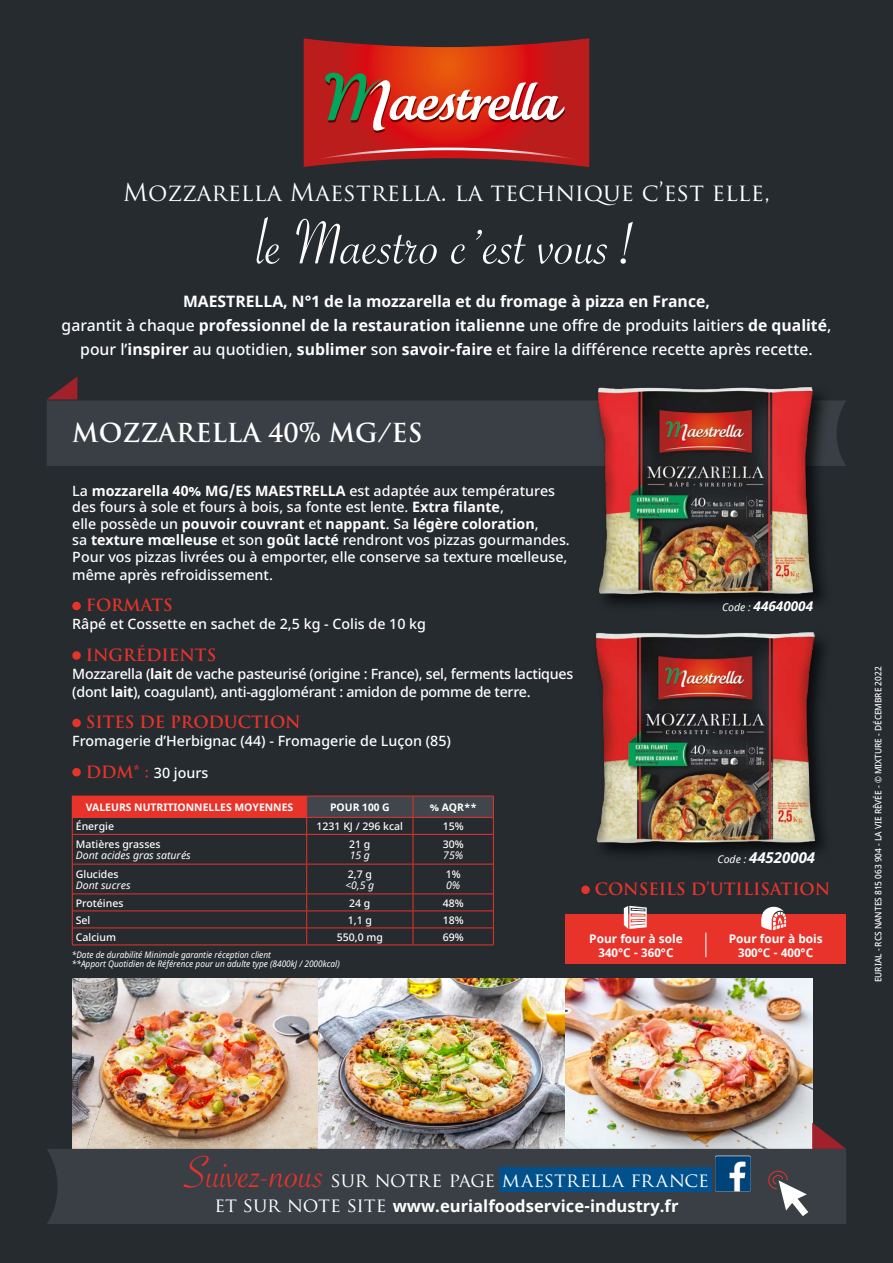
<style>
.page{position:relative;width:893px;height:1263px;background:#262b30}
.page>*{position:absolute;margin:0;border:0;box-sizing:border-box;transform-origin:0 0}
.t1{font:67.5px "Savoye Let Plain";color:#fff}
.t2{font:48px "Savoye Let Plain";letter-spacing:-.005em;color:#e7332a}
.t3{font:700 25.5px "Trajan Pro";color:#fff}
.t4{font:24px "Trajan Pro";color:#fff}
.t5{font:19.5px "Trajan Pro";letter-spacing:-.015em;color:#fff}
.t6{font:700 16.5px "Trajan Pro";color:#e7332a}
.t7{font:700 16.5px "Noto Sans";color:#fff}
.t8{font:700 15.75px/24px "Noto Sans";color:#fff;text-align:center}
.t9{font:italic 700 15px "Noto Sans";color:#fff}
.t10{font:500 14.25px/16.5px "Noto Sans";color:#fff}
.t11{font:500 14.25px/18px "Noto Sans";letter-spacing:-.02em;color:#fff}
.t12{font:italic 700 13.5px "Noto Sans";color:#fff}
.t13{font:700 11.85px/14.2px "Noto Sans";color:#fff;text-align:center}
.t14{font:500 10.5px "Noto Sans";color:#fff}
.t15{font:italic 10.5px "Noto Sans";color:#fff}
.t16{font:700 10.35px "Noto Sans";color:#fff}
.t17{font:italic 9px "Noto Sans";color:#fff;scale:.92 1}
.t18{font:500 9px "Noto Sans";color:#fff;scale:.92 1}
.s1{font-weight:500}
.s2{font-weight:700}
.s3{font-family:"Trajan Pro";font-weight:700;font-size:16.5px;color:#e7332a}
.s4{font-weight:400;font-size:10.5px}
.s5{font-family:"Trajan Pro";font-weight:400;font-size:19.5px}
</style>
<div class="page">
<svg style="left:304px;top:38px;width:285px;height:129px;background:#ba382e"></svg>
<img style="left:72px;top:978px;width:247px;height:171px">
<img style="left:319px;top:978px;width:493px;height:171px">
<svg style="left:812px;top:1123px;width:34px;height:26px"></svg>
<div style="left:47px;top:1149px;width:799px;height:75px;background:#393f44"></div>
<div style="left:499px;top:1167px;width:212px;height:25px;background:#00518d"></div>
<img style="left:715px;top:1155px;width:36px;height:36px">
<svg style="left:767px;top:1169px;width:41px;height:47px;background:#6d6b6f"></svg>
<svg style="left:47px;top:377px;width:30px;height:22px"></svg>
<div style="left:47px;top:401px;width:799px;height:65px;background:#393f44"></div>
<div style="left:72px;top:602px;width:9px;height:8px;background:#e7332a;border-radius:50%"></div>
<div style="left:72px;top:651px;width:9px;height:9px;background:#e7332a;border-radius:50%"></div>
<div style="left:72px;top:719px;width:9px;height:8px;background:#e7332a;border-radius:50%"></div>
<div style="left:72px;top:768px;width:9px;height:8px;background:#e7332a;border-radius:50%"></div>
<div style="left:594px;top:383px;width:238px;height:231px;background:#000;opacity:.75"></div>
<img style="left:595px;top:383px;width:222px;height:230px">
<div style="left:592px;top:629px;width:241px;height:233px;background:#000;opacity:.75"></div>
<img style="left:595px;top:629px;width:219px;height:215px">
<div style="left:581px;top:885px;width:9px;height:9px;background:#e7332a;border-radius:50%"></div>
<div style="left:566px;top:914px;width:280px;height:49px;background:#e7332a"></div>
<svg style="left:624px;top:906px;width:23px;height:23px"></svg>
<svg style="left:761px;top:906px;width:25px;height:24px"></svg>
<svg style="left:705px;top:932px;width:1px;height:25px"></svg>
<div style="left:72px;top:796px;width:235px;height:21px;background:#e7332a"></div>
<hr style="left:413px;top:944px;width:81px;height:1px;background:#e7332a">
<hr style="left:72px;top:944px;width:235px;height:1px;background:#e7332a">
<hr style="left:307px;top:944px;width:106px;height:1px;background:#e7332a">
<hr style="left:72px;top:834px;width:1px;height:30px;background:#e7332a">
<hr style="left:72px;top:864px;width:1px;height:30px;background:#e7332a">
<svg style="left:72px;top:894px;width:1px;height:50px"></svg>
<hr style="left:73px;top:834px;width:234px;height:1px;background:#e7332a">
<hr style="left:73px;top:864px;width:234px;height:1px;background:#e7332a">
<hr style="left:73px;top:893px;width:234px;height:1px;background:#e7332a">
<hr style="left:73px;top:910px;width:234px;height:1px;background:#e7332a">
<hr style="left:73px;top:927px;width:234px;height:1px;background:#e7332a">
<svg style="left:72px;top:817px;width:1px;height:17px"></svg>
<svg style="left:306px;top:796px;width:188px;height:148px"></svg>
<hr style="left:73px;top:817px;width:234px;height:1px;background:#e7332a">
<hr style="left:307px;top:817px;width:106px;height:1px;background:#e7332a">
<hr style="left:413px;top:817px;width:80px;height:1px;background:#e7332a">
<h3 class="t4" style="left:123px;top:177px;width:649px">Mozzarella Maestrella. la technique c’est elle,</h3>
<h1 class="t1" style="left:257px;top:199px;width:381px">le Maestro c’est vous!</h1>
<p class="t8" style="left:62px;top:289px;width:771px">MAESTRELLA, N°1 de la mozzarella et du fromage à pizza en France,<br><span class="s1">garantit à chaque</span> professionnel de la restauration italienne <span class="s1">une offre de produits laitiers</span> de qualité<span class="s1">, pour l’</span>inspirer <span class="s1">au quotidien,</span> sublimer <span class="s1">son</span> savoir-faire <span class="s1">et faire la différence recette après recette.</span></p>
<h3 class="t3" style="left:72px;top:417px;width:352px">MOZZARELLA 40% MG/ES</h3>
<p class="t10" style="left:72px;top:483px;width:499px">La <span class="s2">mozzarella 40% MG/ES MAESTRELLA</span> est adaptée aux températures des fours à sole et fours à bois, sa fonte est lente. <span class="s2">Extra filante</span>,<br>elle possède un <span class="s2">pouvoir couvrant</span> et <span class="s2">nappant</span>. Sa <span class="s2">légère coloration</span>,<br>sa <span class="s2">texture mœlleuse</span> et son <span class="s2">goût lacté</span> rendront vos pizzas gourmandes.<br>Pour vos pizzas livrées ou à emporter, elle conserve sa texture mœlleuse,</p>
<p class="t10" style="left:72px;top:567px;width:202px">même après refroidissement.</p>
<p class="t6" style="left:86px;top:595px;width:89px">FORMATS</p>
<p class="t10" style="left:72px;top:616px;width:355px">Râpé et Cossette en sachet de 2,5 kg - Colis de 10 kg</p>
<p class="t6" style="left:86px;top:644px;width:132px">INGRÉDIENTS</p>
<p class="t11" style="left:72px;top:665px;width:502px">Mozzarella (<span class="s2">lait</span> de vache pasteurisé (origine : France), sel, ferments lactiques (dont <span class="s2">lait</span>), coagulant), anti-agglomérant : amidon de pomme de terre.</p>
<p class="t6" style="left:86px;top:712px;width:217px">SITES DE PRODUCTION</p>
<p class="t10" style="left:72px;top:733px;width:380px">Fromagerie d’Herbignac (44) - Fromagerie de Luçon (85)</p>
<p class="t10" style="left:86px;top:764px;width:124px"><span class="s3">DDM* :</span> 30 jours</p>
<p class="t12" style="left:722px;top:597px;width:93px"><span class="s4">Code :</span> 44640004</p>
<p class="t16" style="left:86px;top:800px;width:209px">VALEURS NUTRITIONNELLES MOYENNES</p>
<p class="t16" style="left:330px;top:800px;width:61px">POUR 100 G</p>
<p class="t16" style="left:430px;top:800px;width:48px">% AQR**</p>
<p class="t14" style="left:76px;top:820px;width:40px">Énergie</p>
<p class="t14" style="left:317px;top:820px;width:88px">1231 KJ / 296 kcal</p>
<p class="t14" style="left:443px;top:820px;width:22px">15%</p>
<p class="t14" style="left:76px;top:838px;width:86px">Matières grasses</p>
<p class="t15" style="left:76px;top:848px;width:116px">Dont acides gras saturés</p>
<p class="t14" style="left:443px;top:838px;width:22px">30%</p>
<p class="t15" style="left:443px;top:848px;width:21px">75%</p>
<p class="t14" style="left:349px;top:838px;width:23px">21 g</p>
<p class="t15" style="left:350px;top:848px;width:22px">15 g</p>
<p class="t9" style="left:718px;top:847px;width:99px"><span class="s4">Code :</span> 44520004</p>
<p class="t6" style="left:595px;top:879px;width:237px">CONSEILS D’UTILISATION</p>
<p class="t13" style="left:589px;top:931px;width:95px">Pour four à sole<br>340°C - 360°C</p>
<p class="t13" style="left:729px;top:931px;width:96px">Pour four à bois</p>
<p class="t14" style="left:76px;top:868px;width:44px">Glucides</p>
<p class="t15" style="left:76px;top:878px;width:56px">Dont sucres</p>
<p class="t14" style="left:348px;top:868px;width:26px">2,7 g</p>
<p class="t15" style="left:345px;top:878px;width:30px">&lt;0,5 g</p>
<p class="t14" style="left:446px;top:868px;width:16px">1%</p>
<p class="t15" style="left:446px;top:878px;width:16px">0%</p>
<p class="t14" style="left:76px;top:897px;width:49px">Protéines</p>
<p class="t14" style="left:349px;top:897px;width:23px">24 g</p>
<p class="t14" style="left:443px;top:897px;width:22px">48%</p>
<p class="t14" style="left:76px;top:914px;width:16px">Sel</p>
<p class="t14" style="left:348px;top:914px;width:26px">1,1 g</p>
<p class="t14" style="left:443px;top:914px;width:22px">18%</p>
<p class="t14" style="left:76px;top:931px;width:42px">Calcium</p>
<p class="t14" style="left:337px;top:931px;width:48px">550,0 mg</p>
<p class="t14" style="left:443px;top:931px;width:22px">69%</p>
<p class="t17" style="left:72px;top:948px;width:218px">*Date de durabilité Minimale garantie réception client</p>
<p class="t13" style="left:738px;top:946px;width:77px">300°C - 400°C</p>
<p class="t17" style="left:72px;top:957px;width:293px">**Apport Quotidien de Référence pour un adulte type (8400kJ / 2000kcal)</p>
<p class="t18" style="left:873px;top:982px;width:345px;rotate:-90deg">EURIAL - RCS NANTES 815 063 904 - LA VIE RÊVÉE - © MIXTURE - DÉCEMBRE 2022</p>
<h2 class="t2" style="left:184px;top:1141px;width:142px">Suivez-nous</h2>
<h3 class="t5" style="left:331px;top:1168px;width:380px">sur notre page maestrella france</h3>
<p class="t7" style="left:214px;top:1194px;width:466px"><span class="s5">et sur note site</span> www.eurialfoodservice-industry.fr</p>
</div>
